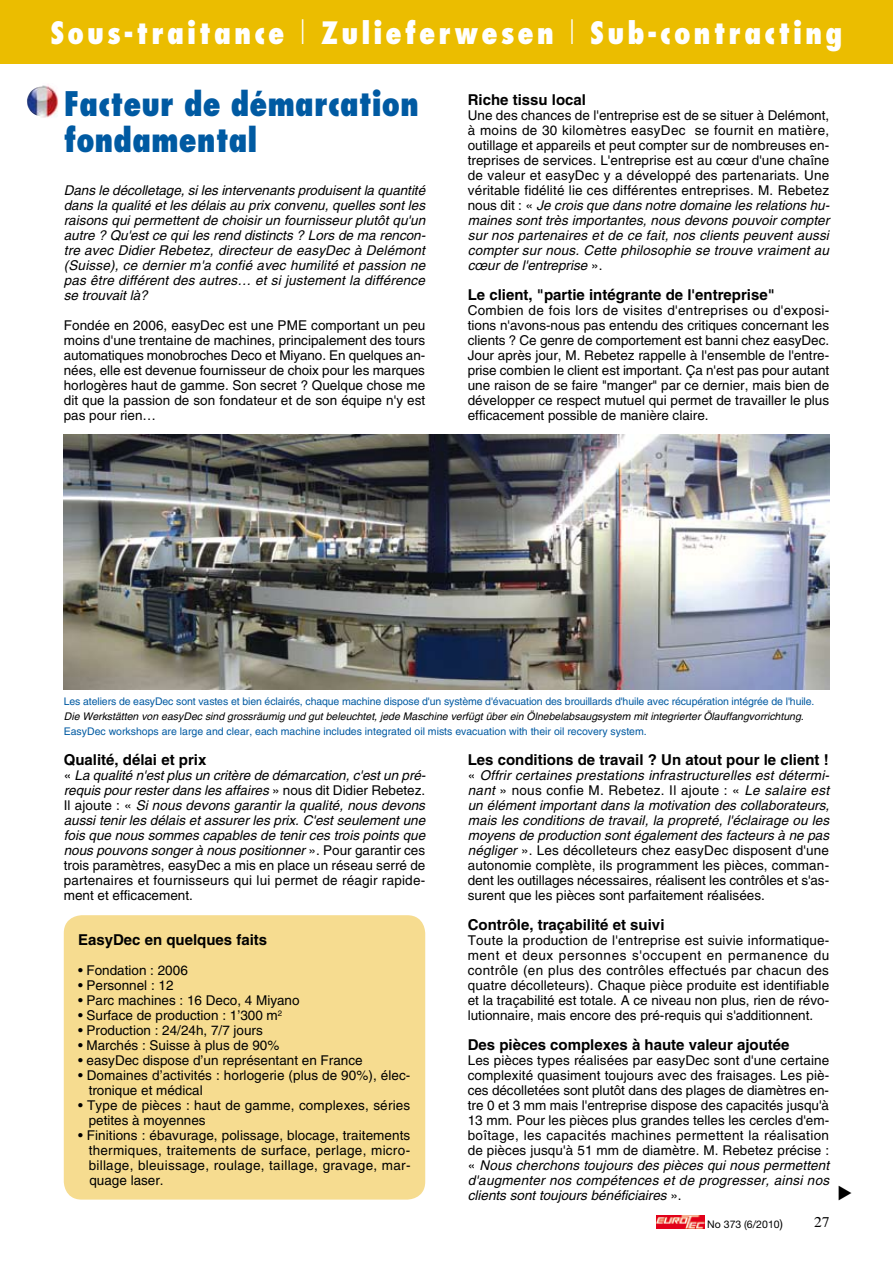
<style>
.page{position:relative;width:893px;height:1263px;background:#fff}
.page>*{position:absolute;margin:0;border:0;box-sizing:border-box;transform-origin:0 0}
.t1{font:800 condensed 33px/36px "Futura";color:#005aa2}
.t2{font:800 condensed 30px "Futura";letter-spacing:.1em;color:#fff}
.t3{font:700 15px "Helvetica";color:#000}
.t4{font:13.5px/15px "Helvetica";color:#000;text-align:justify}
.t5{font:italic 13.5px/15px "Helvetica";color:#000;text-align:justify}
.t6{font:10.5px "Helvetica";letter-spacing:-.01em;color:#005aa2}
.t7{font:italic 10.5px "Helvetica";color:#000}
.t8{font:10.5px "Helvetica Neue";color:#000}
.s1{font-weight:300;font-stretch:normal}
.s2{font-style:italic}
.s3{font-style:normal}
.s4{font-size:12px}
</style>
<div class="page">
<svg style="left:656px;top:1215px;width:1px;height:13px"></svg>
<img style="left:657px;top:1215px;width:47px;height:13px">
<img style="left:27px;top:85px;width:31px;height:33px">
<div style="left:0;top:0;width:893px;height:64px;background:#ebbd00"></div>
<div style="left:64px;top:915px;width:361px;height:284px;background:#f6dc90;border-radius:18px"></div>
<img style="left:64px;top:435px;width:765px;height:255px">
<h2 class="t2" style="left:50px;top:14px;width:794px">Sous-traitance <span class="s1">l</span> Zulieferwesen <span class="s1">l</span> Sub-contracting</h2>
<h1 class="t1" style="left:64px;top:85px;width:357px">Facteur de démarcation fondamental</h1>
<p class="t5" style="left:64px;top:183px;width:363px">Dans le décolletage, si les intervenants produisent la quantité dans la qualité et les délais au prix convenu, quelles sont les raisons qui permettent de choisir un fournisseur plutôt qu'un autre ? Qu'est ce qui les rend distincts ? Lors de ma rencon&shy;tre avec Didier Rebetez, directeur de easyDec à Delémont (Suisse), ce dernier m'a confié avec humilité et passion ne pas être différent des autres… et si justement la différence se trouvait là?</p>
<p class="t4" style="left:64px;top:318px;width:363px">Fondée en 2006, easyDec est une PME comportant un peu moins d'une trentaine de machines, principalement des tours automatiques monobroches Deco et Miyano. En quelques an&shy;nées, elle est devenue fournisseur de choix pour les marques horlogères haut de gamme. Son secret ? Quelque chose me dit que la passion de son fondateur et de son équipe n'y est pas pour rien…</p>
<p class="t3" style="left:468px;top:90px;width:120px">Riche tissu local</p>
<p class="t4" style="left:468px;top:108px;width:363px">U ne des chances de l'entreprise est de se situer à Delémont, à moins de 30 kilomètres easyDec se fournit en matière, outillage et appareils et peut compter sur de nombreuses en&shy;treprises de services. L'entreprise est au cœur d'une chaîne de valeur et easyDec y a développé des partenariats. U ne véritable fidélité lie ces différentes entreprises. M. Rebetez nous dit : « <span class="s2">Je crois que dans notre domaine les relations hu&shy;maines sont très importantes, nous devons pouvoir compter sur nos partenaires et de ce fait, nos clients peuvent aussi compter sur nous. Cette philosophie se trouve vraiment au cœur de l'entreprise</span> ».</p>
<p class="t3" style="left:468px;top:285px;width:309px">Le client, "partie intégrante de l'entreprise"</p>
<p class="t4" style="left:468px;top:303px;width:363px">Combien de fois lors de visites d'entreprises ou d'exposi&shy;tions n'avons-nous pas entendu des critiques concernant les clients ? Ce genre de comportement est banni chez easyDec.<br>Jour après jour, M. Rebetez rappelle à l'ensemble de l'entre&shy;prise combien le client est important. Ça n'est pas pour autant une raison de se faire "manger" par ce dernier, mais bien de développer ce respect mutuel qui permet de travailler le plus efficacement possible de manière claire.</p>
<p class="t6" style="left:64px;top:695px;width:752px">Les ateliers de easyDec sont vastes et bien éclairés, chaque machine dispose d'un système d'évacuation des brouillards d'huile avec récupération intégrée de l'huile.</p>
<p class="t7" style="left:64px;top:710px;width:741px">Die Werkstätten von easyDec sind grossräumig und gut beleuchtet, jede Maschine verfügt über ein Ölnebelabsaugsystem mit integrierter Ölauffangvorrichtung.</p>
<p class="t6" style="left:64px;top:725px;width:584px">EasyDec workshops are large and clear, each machine includes integrated oil mists evacuation with their oil recovery system.</p>
<p class="t3" style="left:64px;top:750px;width:144px">Qualité, délai et prix</p>
<p class="t5" style="left:64px;top:768px;width:363px"><span class="s3">«</span> La qualité n'est plus un critère de démarcation, c'est un pré&shy;requis pour rester dans les affaires <span class="s3">» nous dit Didier Rebetez.<br>I l ajoute : «</span> Si nous devons garantir la qualité, nous devons aussi tenir les délais et assurer les prix. C'est seulement une fois que nous sommes capables de tenir ces trois points que nous pouvons songer à nous positionner <span class="s3">». Pour garantir ces trois paramètres, easyDec a mis en place un réseau serré de partenaires et fournisseurs qui lui permet de réagir rapide&shy;ment et efficacement.</span></p>
<p class="t3" style="left:78px;top:930px;width:191px">EasyDec en quelques faits</p>
<p class="t4" style="left:78px;top:963px;width:111px">• Fondation : 2006</p>
<p class="t4" style="left:78px;top:978px;width:97px">• Personnel : 12</p>
<p class="t4" style="left:78px;top:993px;width:223px">• Parc machines : 16 Deco, 4 Miyano</p>
<p class="t4" style="left:78px;top:1008px;width:206px">• Surface de production : 1’300 m<sup>2</sup></p>
<p class="t4" style="left:78px;top:1023px;width:186px">• Production : 24/24h, 7/7 jours</p>
<p class="t4" style="left:78px;top:1038px;width:203px">• Marchés : Suisse à plus de 90%</p>
<p class="t4" style="left:78px;top:1053px;width:286px">• easyDec dispose d’un représentant en France</p>
<p class="t4" style="left:89px;top:1068px;width:323px;text-indent:-11px">• Domaines d’activités : horlogerie (plus de 90%), élec&shy;tronique et médical</p>
<p class="t4" style="left:89px;top:1098px;width:323px;text-indent:-11px">• Type de pièces : haut de gamme, complexes, séries petites à moyennes</p>
<p class="t4" style="left:89px;top:1128px;width:323px;text-indent:-11px">• Finitions : ébavurage, polissage, blocage, traitements thermiques, traitements de surface, perlage, micro&shy;billage, bleuissage, roulage, taillage, gravage, mar&shy;quage laser.</p>
<p class="t3" style="left:468px;top:750px;width:362px">Les conditions de travail ? Un atout pour le client !</p>
<p class="t5" style="left:468px;top:768px;width:363px"><span class="s3">«</span> Offrir certaines prestations infrastructurelles est détermi&shy;nant <span class="s3">» nous confie M. Rebetez. I l ajoute : «</span> Le salaire est un élément important dans la motivation des collaborateurs, mais les conditions de travail, la propreté, l'éclairage ou les moyens de production sont également des facteurs à ne pas négliger <span class="s3">». Les décolleteurs chez easyDec disposent d'une autonomie complète, ils programment les pièces, comman&shy;dent les outillages nécessaires, réalisent les contrôles et s'as&shy;surent que les pièces sont parfaitement réalisées.</span></p>
<p class="t3" style="left:468px;top:915px;width:198px">Contrôle, traçabilité et suivi</p>
<p class="t4" style="left:468px;top:933px;width:363px">Toute la production de l'entreprise est suivie informatique&shy;ment et deux personnes s'occupent en permanence du contrôle (en plus des contrôles effectués par chacun des quatre décolleteurs). Chaque pièce produite est identifiable et la traçabilité est totale. A ce niveau non plus, rien de révo&shy;lutionnaire, mais encore des pré-requis qui s'additionnent.</p>
<p class="t3" style="left:468px;top:1035px;width:323px">Des pièces complexes à haute valeur ajoutée</p>
<p class="t4" style="left:468px;top:1053px;width:363px">Les pièces types réalisées par easyDec sont d'une certaine complexité quasiment toujours avec des fraisages. Les piè&shy;ces décolletées sont plutôt dans des plages de diamètres en&shy;tre 0 et 3 mm mais l'entreprise dispose des capacités jusqu'à 13 mm. Pour les pièces plus grandes telles les cercles d'em&shy;boîtage, les capacités machines permettent la réalisation de pièces jusqu'à 51 mm de diamètre. M. Rebetez précise : « <span class="s2">Nous cherchons toujours des pièces qui nous permettent d'augmenter nos compétences et de progresser, ainsi nos clients sont toujours bénéficiaires</span> ».</p>
<p class="t8" style="left:707px;top:1218px;width:77px">No 373 (6/2010<span class="s4">)</span></p>
</div>
